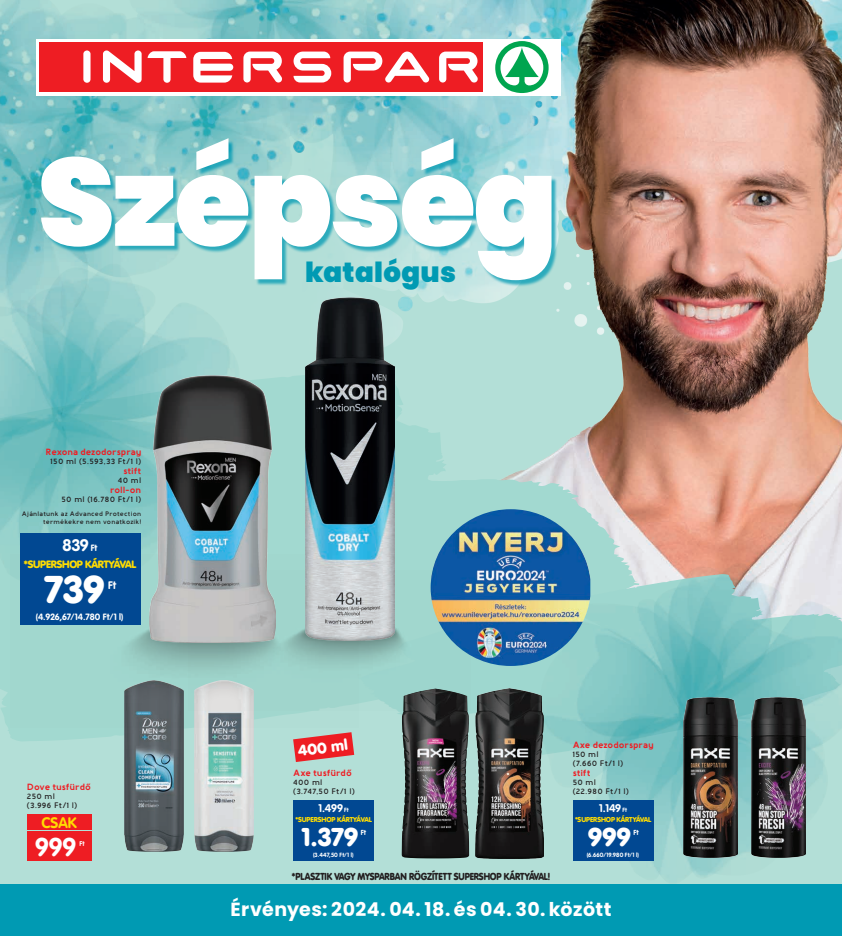
<style>
.page{position:relative;width:842px;height:936px;background:#fff}
.page>*{position:absolute;margin:0;border:0;box-sizing:border-box;transform-origin:0 0}
.t1{font:900 124px "Poppins";letter-spacing:-.02em;color:#fff}
.t2{font:900 38.1px "VAG Rounded Next";color:#fff}
.t3{font:900 27.7px "Poppins";letter-spacing:.01em;color:#009ab3}
.t4{font:900 25.4px "VAG Rounded Next";letter-spacing:.015em;color:#fff}
.t5{font:700 25.4px "VAG Rounded Next";color:#fff}
.t6{font:700 19px "Poppins";letter-spacing:.02em;color:#fff}
.t7{font:700 16.5px "VAG Rounded Next";color:#fff}
.t8{font:900 15px "VAG Rounded Next";color:#fff}
.t9{font:700 15px "VAG Rounded Next";color:#ffdc01}
.t10{font:700 11px "VAG Rounded Next";letter-spacing:-.015em;color:#fff}
.t11{font:700 10.8px "VAG Rounded Next";color:#fff}
.t12{font:900 10.5px "VAG Rounded Next";letter-spacing:-.025em;color:#ffdc01}
.t13{font:900 10px "VAG Rounded Next";letter-spacing:-.02em;color:#231f20;scale:.9 1}
.megnevezés{font:700 9px "Baufra";letter-spacing:-.005em;color:#ee1d23}
.leiras{font:700 9px "VAG Rounded Next";letter-spacing:.005em;color:#fff}
.leiras-2{font:600 8px/9px "Baufra";letter-spacing:.035em;color:#231f20}
.t14{font:700 7.2px "VAG Rounded Next";color:#fff}
.t15{font:900 7px "VAG Rounded Next";letter-spacing:-.015em;color:#ffdc01}
.t16{font:700 6.8px "VAG Rounded Next";color:#fff}
.leiras-3{font:600 6.5px/8px "Baufra";letter-spacing:.03em;color:#231f20;text-align:right}
.leiras-4{font:700 6px "VAG Rounded Next";letter-spacing:.025em;color:#fff}
.s1{font-size:9px}
.s2{font-size:6px}
</style>
<div class="page">
<div style="left:0;top:0;width:842px;height:935px;background:#b3dfd7"></div>
<img style="left:614px;top:0;width:228px;height:522px">
<svg style="left:0;top:371px;width:639px;height:370px"></svg>
<svg style="left:359px;top:666px;width:158px;height:75px"></svg>
<img style="left:0;top:0;width:614px;height:390px">
<img style="left:0;top:224px;width:343px;height:409px">
<img style="left:517px;top:522px;width:325px;height:360px">
<div style="left:0;top:884px;width:842px;height:51px;background:#009ab3"></div>
<div style="left:42px;top:140px;width:516px;height:146px;background:#009ab3;opacity:.75"></div>
<div style="left:36px;top:39px;width:525px;height:57px;background:#fff"></div>
<div style="left:40px;top:42px;width:443px;height:50px;background:#ee1d23"></div>
<svg style="left:435px;top:37px;width:48px;height:46px"></svg>
<svg style="left:495px;top:37px;width:106px;height:56px"></svg>
<svg style="left:148px;top:37px;width:39px;height:46px"></svg>
<div style="left:83px;top:50px;width:8px;height:33px;background:#fff;border-radius:4px"></div>
<svg style="left:103px;top:50px;width:39px;height:33px"></svg>
<svg style="left:193px;top:37px;width:236px;height:46px"></svg>
<div style="left:186px;top:673px;width:76px;height:179px;background:#231f20;opacity:.25"></div>
<div style="left:116px;top:673px;width:77px;height:179px;background:#231f20;opacity:.25"></div>
<img style="left:476px;top:688px;width:67px;height:170px">
<img style="left:684px;top:697px;width:54px;height:160px">
<img style="left:751px;top:697px;width:54px;height:160px">
<img style="left:10px;top:554px;width:349px;height:173px">
<img style="left:149px;top:375px;width:127px;height:268px">
<img style="left:189px;top:570px;width:282px;height:140px">
<img style="left:306px;top:298px;width:88px;height:342px">
<img style="left:402px;top:688px;width:67px;height:170px">
<img style="left:431px;top:509px;width:159px;height:157px">
<div style="left:27px;top:814px;width:64px;height:15px;background:#ee1d23"></div>
<div style="left:27px;top:831px;width:64px;height:29px;background:#ee1d23"></div>
<svg style="left:293px;top:732px;width:61px;height:30px"></svg>
<div style="left:20px;top:533px;width:120px;height:92px;background:#014892"></div>
<div style="left:293px;top:799px;width:81px;height:61px;background:#014892"></div>
<div style="left:573px;top:799px;width:80px;height:61px;background:#014892"></div>
<h1 class="t1" style="left:38px;top:130px;width:522px">Szépség</h1>
<h3 class="t3" style="left:305px;top:256px;width:152px">katalógus</h3>
<p class="megnevezés" style="left:45px;top:446px;width:97px">Rexona dezodorspray</p>
<p class="leiras-2" style="left:51px;top:457px;width:92px">150 ml (5.593,33 Ft/1 l)</p>
<p class="megnevezés" style="left:123px;top:465px;width:19px">stift</p>
<p class="leiras-2" style="left:118px;top:476px;width:25px">40 ml</p>
<p class="megnevezés" style="left:110px;top:484px;width:33px">roll-on</p>
<p class="leiras-2" style="left:62px;top:495px;width:81px">50 ml (16.780 Ft/1 l)</p>
<p class="leiras-3" style="left:22px;top:509px;width:121px">Ajánlatunk az Advanced Protection termékekre nem vonatkozik!</p>
<p class="t12" style="left:24px;top:556px;width:114px">*SUPERSHOP KÁRTYÁVAL</p>
<p class="t2" style="left:45px;top:563px;width:61px">739</p>
<p class="t11" style="left:108px;top:578px;width:10px">Ft</p>
<p class="leiras" style="left:36px;top:610px;width:89px">(4.926,67/14.780 Ft/1 l)</p>
<p class="t7" style="left:62px;top:535px;width:37px">839 <span class="s1">Ft</span></p>
<p class="megnevezés" style="left:27px;top:780px;width:66px">Dove tusfürdő</p>
<p class="leiras-2" style="left:27px;top:791px;width:29px">250 ml</p>
<p class="leiras-2" style="left:27px;top:800px;width:52px">(3.996 Ft/1 l)</p>
<p class="t9" style="left:41px;top:812px;width:37px">CSAK</p>
<p class="t5" style="left:35px;top:830px;width:42px">999</p>
<p class="t16" style="left:80px;top:838px;width:7px">Ft</p>
<p class="t8" style="left:297px;top:740px;width:51px;rotate:-7deg">400 ml</p>
<p class="megnevezés" style="left:293px;top:766px;width:60px">Axe tusfürdő</p>
<p class="leiras-2" style="left:293px;top:777px;width:31px">400 ml</p>
<p class="leiras-2" style="left:293px;top:786px;width:63px">(3.747,50 Ft/1 l)</p>
<p class="t10" style="left:318px;top:800px;width:32px">1.499 <span class="s2">Ft</span></p>
<p class="t15" style="left:295px;top:815px;width:78px">*SUPERSHOP KÁRTYÁVAL</p>
<p class="t4" style="left:302px;top:819px;width:58px">1.379</p>
<p class="t14" style="left:361px;top:827px;width:7px">Ft</p>
<p class="leiras-4" style="left:313px;top:851px;width:42px">(3.447,50 Ft/1 l)</p>
<p class="t13" style="left:292px;top:869px;width:289px">*PLASZTIK VAGY MYSPARBAN RÖGZÍTETT SUPERSHOP KÁRTYÁVAL!</p>
<p class="megnevezés" style="left:573px;top:738px;width:82px">Axe dezodorspray</p>
<p class="leiras-2" style="left:573px;top:749px;width:27px">150 ml</p>
<p class="leiras-2" style="left:573px;top:758px;width:52px">(7.660 Ft/1 l)</p>
<p class="megnevezés" style="left:573px;top:766px;width:19px">stift</p>
<p class="leiras-2" style="left:573px;top:777px;width:58px">50 ml<br>(22.980 Ft/1 l)</p>
<p class="t10" style="left:599px;top:800px;width:29px">1.149 <span class="s2">Ft</span></p>
<p class="t15" style="left:575px;top:815px;width:78px">*SUPERSHOP KÁRTYÁVAL</p>
<p class="t4" style="left:588px;top:819px;width:44px">999</p>
<p class="t14" style="left:633px;top:827px;width:7px">Ft</p>
<p class="leiras-4" style="left:587px;top:851px;width:54px">(6.660/19.980 Ft/1 l)</p>
<h3 class="t6" style="left:230px;top:898px;width:383px">Érvényes: 2024. 04. 18. és 04. 30. között</h3>
</div>
